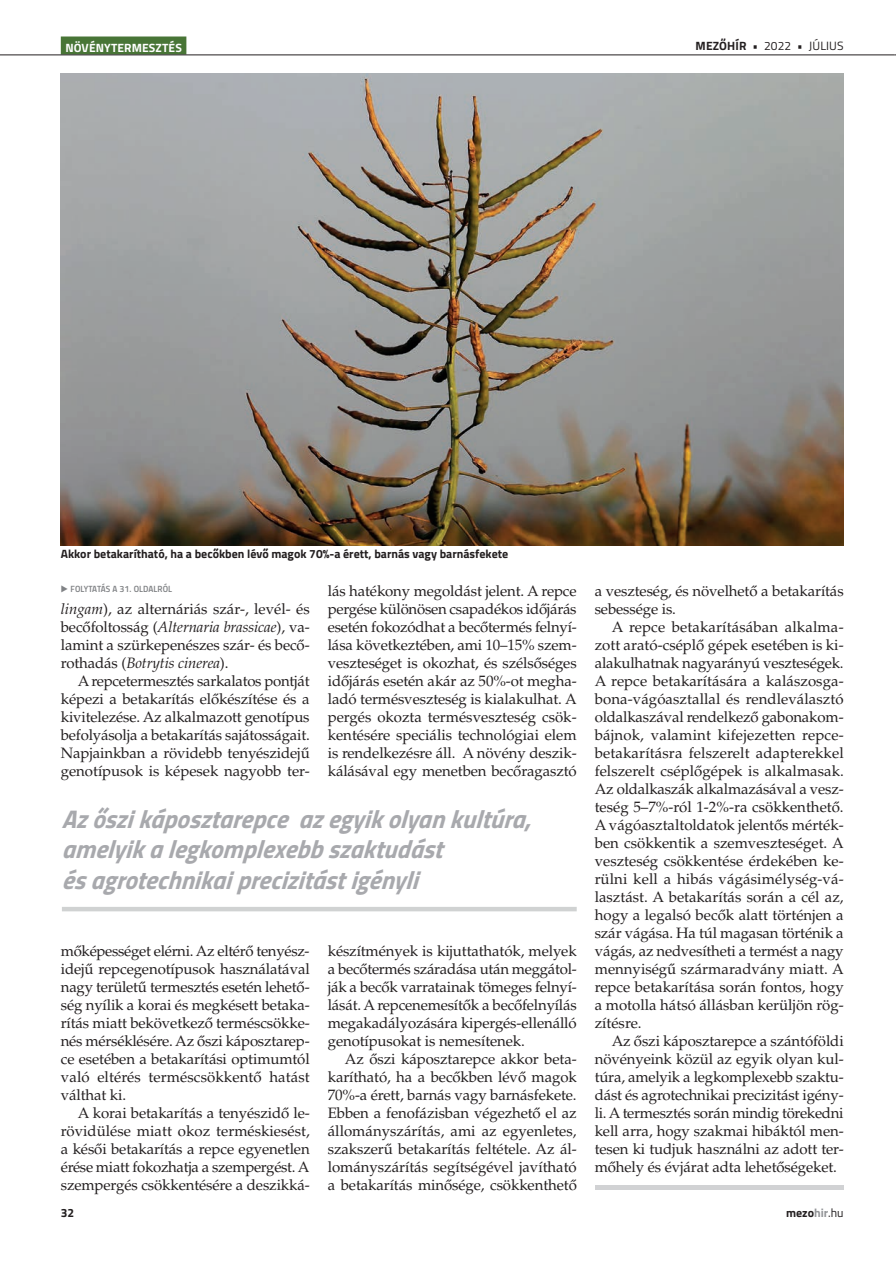
<style>
.page{position:relative;width:896px;height:1266px;background:#fff}
.page>*{position:absolute;margin:0;border:0;box-sizing:border-box;transform-origin:0 0}
.KIEMELÉS-IDÉZET_High{font:italic 25.5px/30.6px "Titillium Bold Upright";color:#a8a9ad}
.NORMAL-3_HASAB{font:15px/18px "Palatino LT Std";letter-spacing:-.01em;color:#231f20;text-align:justify}
.KÉPALÁ{font:700 12px "Titillium";color:#231f20}
.t1{font:12px "Titillium";letter-spacing:.01em;color:#231f20}
.t2{font:700 12px "Titillium";letter-spacing:.01em;color:#fff}
.t3{font:9px "Titillium Semibold Upright";letter-spacing:.005em;color:#808285}
.s1{font-weight:700}
.s2{font-style:italic}
.s3{color:#939598}
.s4{font-weight:400}
</style>
<div class="page">
<div style="left:61px;top:36px;width:125px;height:18px;background:#487536"></div>
<hr style="left:0;top:54px;width:894px;height:1px;background:#231f20">
<hr style="left:594px;top:1185px;width:249px;height:4px;background:#d1d2d4">
<img style="left:61px;top:73px;width:782px;height:472px">
<div style="left:62px;top:906px;width:514px;height:5px;background:#d0d2d2"></div>
<p class="t2" style="left:65px;top:38px;width:118px">NÖVÉNYTERMESZTÉS</p>
<p class="t1" style="left:695px;top:37px;width:149px"><span class="s1">MEZŐHÍR</span> • 2022 • JÚLIUS</p>
<p class="KÉPALÁ" style="left:61px;top:544px;width:449px">Akkor betakarítható, ha a becőkben lévő magok 70%-a érett, barnás vagy barnásfekete</p>
<p class="t3" style="left:71px;top:581px;width:103px">FOLYTATÁS A 31. OLDALRÓL</p>
<p class="NORMAL-3_HASAB" style="left:61px;top:599px;width:250px"><span class="s2">lingam</span>), az alternáriás szár-, levél- és becőfoltosság (<span class="s2">Alternaria brassicae</span>), va&shy;lamint a szürkepenészes szár- és becő&shy;rothadás (<span class="s2">Botrytis cinerea</span>).</p>
<p class="NORMAL-3_HASAB" style="left:61px;top:671px;width:250px;text-indent:17px">A repcetermesztés sarkalatos pontját képezi a betakarítás előkészítése és a kivitelezése. Az alkalmazott genotípus befolyásolja a betakarítás sajátosságait.<br>Napjainkban a rövidebb tenyészidejű genotípusok is képesek nagyobb ter-</p>
<p class="NORMAL-3_HASAB" style="left:328px;top:581px;width:250px">lás hatékony megoldást jelent. A repce pergése különösen csapadékos időjárás esetén fokozódhat a becőtermés felnyí&shy;lása következtében, ami 10–15% szem&shy;veszteséget is okozhat, és szélsőséges időjárás esetén akár az 50%-ot megha&shy;ladó termésveszteség is kialakulhat. A pergés okozta termésveszteség csök&shy;kentésére speciális technológiai elem is rendelkezésre áll. A növény deszik&shy;kálásával egy menetben becőragasztó</p>
<p class="KIEMELÉS-IDÉZET_High" style="left:62px;top:801px;width:481px">Azőszikáposztarepceazegyikolyankultúra, amelyikalegkomplexebbszaktudást ésagrotechnikaiprecizitástigényli</p>
<p class="NORMAL-3_HASAB" style="left:61px;top:941px;width:250px">mőképességet elérni. Az eltérő tenyész&shy;idejű repcegenotípusok használatával nagy területű termesztés esetén lehető&shy;ség nyílik a korai és megkésett betaka&shy;rítás miatt bekövetkező terméscsökke&shy;nés mérséklésére. Az őszi káposztarep&shy;ce esetében a betakarítási optimumtól való eltérés terméscsökkentő hatást válthat ki.</p>
<p class="NORMAL-3_HASAB" style="left:61px;top:1103px;width:250px;text-indent:17px">A korai betakarítás a tenyészidő le&shy;rövidülése miatt okoz terméskiesést, a késői betakarítás a repce egyenetlen érése miatt fokozhatja a szempergést. A szempergés csökkentésére a deszikká-</p>
<p class="NORMAL-3_HASAB" style="left:328px;top:941px;width:250px">készítmények is kijuttathatók, melyek a becőtermés száradása után meggátol&shy;ják a becők varratainak tömeges felnyí&shy;lását. A repcenemesítők a becőfelnyílás megakadályozására kipergés-ellenálló genotípusokat is nemesítenek.</p>
<p class="NORMAL-3_HASAB" style="left:328px;top:1049px;width:250px;text-indent:17px">Az őszi káposztarepce akkor beta&shy;karítható, ha a becőkben lévő magok 70%-a érett, barnás vagy barnásfekete.<br>Ebben a fenofázisban végezhető el az állományszárítás, ami az egyenletes, szakszerű betakarítás feltétele. Az ál&shy;lományszárítás segítségével javítható a betakarítás minősége, csökkenthető</p>
<p class="NORMAL-3_HASAB" style="left:594px;top:581px;width:250px">a veszteség, és növelhető a betakarítás sebessége is.</p>
<p class="NORMAL-3_HASAB" style="left:594px;top:617px;width:250px;text-indent:17px">A repce betakarításában alkalma&shy;zott arató-cséplő gépek esetében is ki&shy;alakulhatnak nagyarányú veszteségek.<br>A repce betakarítására a kalászosga&shy;bona-vágóasztallal és rendleválasztó oldalkaszával rendelkező gabonakom&shy;bájnok, valamint kifejezetten repce&shy;betakarításra felszerelt adapterekkel felszerelt cséplőgépek is alkalmasak.<br>Az oldalkaszák alkalmazásával a vesz&shy;teség 5–7%-ról 1-2%-ra csökkenthető.<br>A vágóasztaltoldatok jelentős mérték&shy;ben csökkentik a szemveszteséget. A veszteség csökkentése érdekében ke&shy;rülni kell a hibás vágásimélység-vá&shy;lasztást. A betakarítás során a cél az, hogy a legalsó becők alatt történjen a szár vágása. Ha túl magasan történik a vágás, az nedvesítheti a termést a nagy mennyiségű szármaradvány miatt. A repce betakarítása során fontos, hogy a motolla hátsó állásban kerüljön rög&shy;zítésre.</p>
<p class="NORMAL-3_HASAB" style="left:594px;top:1031px;width:250px;text-indent:17px">Az őszi káposztarepce a szántóföldi növényeink közül az egyik olyan kul&shy;túra, amelyik a legkomplexebb szaktu&shy;dást és agrotechnikai precizitást igény&shy;li. A termesztés során mindig törekedni kell arra, hogy szakmai hibáktól men&shy;tesen ki tudjuk használni az adott ter&shy;mőhely és évjárat adta lehetőségeket.</p>
<p class="KÉPALÁ" style="left:61px;top:1203px;width:15px">32</p>
<p class="KÉPALÁ" style="left:786px;top:1203px;width:59px">mezo<span class="s3">hir</span><span class="s4">.hu</span></p>
</div>
